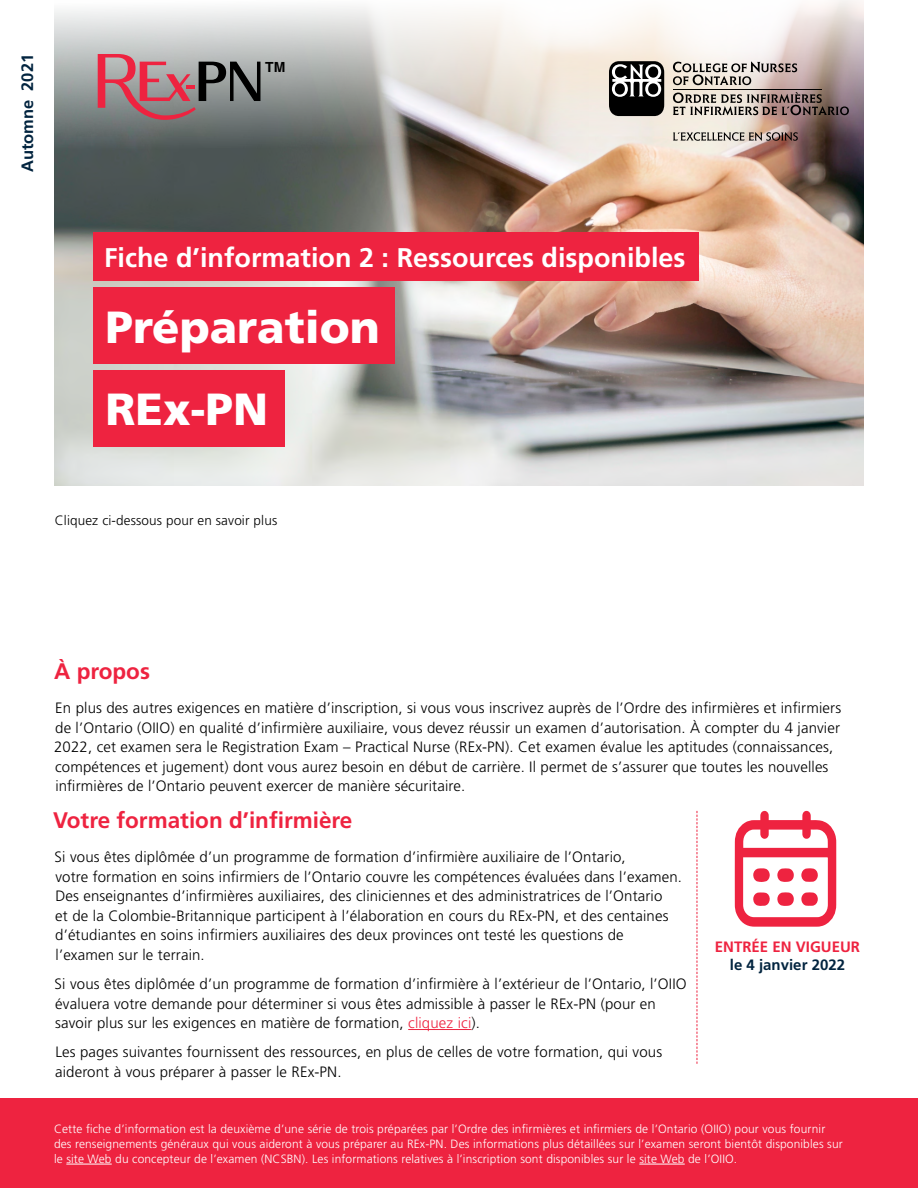
<style>
.page{position:relative;width:918px;height:1188px;background:#fff}
.page>*{position:absolute;margin:0;border:0;box-sizing:border-box;transform-origin:0 0}
.t1{font:900 45px "Frutiger LT Std";color:#fff}
.t2{font:700 27px "Frutiger LT Std";color:#fff}
.t3{font:700 22.5px "Frutiger LT Std";color:#ee2340}
.t4{font:700 16.5px "Frutiger LT Std";color:#02243f}
.t5{font:300 15px/19.5px "Frutiger LT Std";letter-spacing:.01em;color:#000}
.t6{font:700 15px "Frutiger LT Std";color:#ee2340}
.t7{font:700 15px "Frutiger LT Std";color:#02243f}
.t8{font:700 13.95px "Helvetica";color:#000}
.t9{font:300 13.5px "Frutiger LT Std";letter-spacing:.01em;color:#000}
.t10{font:300 12px/15px "Frutiger LT Std";letter-spacing:.01em;color:#fff}
.s1{color:#ee2340}
</style>
<div class="page">
<img style="left:55px;top:0;width:808px;height:486px">
<div style="left:94px;top:232px;width:605px;height:49px;background:#ee2340"></div>
<div style="left:94px;top:370px;width:191px;height:77px;background:#ee2340"></div>
<div style="left:94px;top:288px;width:301px;height:76px;background:#ee2340"></div>
<svg style="left:98px;top:54px;width:162px;height:66px;background:#99767b"></svg>
<svg style="left:735px;top:811px;width:101px;height:116px"></svg>
<div style="left:0;top:1099px;width:918px;height:89px;background:#ee2340"></div>
<svg style="left:697px;top:811px;width:1px;height:253px"></svg>
<hr style="left:66px;top:1164px;width:46px;height:1px;background:#fff">
<hr style="left:639px;top:1164px;width:46px;height:1px;background:#fff">
<hr style="left:408px;top:1029px;width:64px;height:1px;background:#ee2340">
<svg style="left:673px;top:92px;width:176px;height:23px;background:#8f817c"></svg>
<svg style="left:609px;top:61px;width:55px;height:55px"></svg>
<hr style="left:673px;top:89px;width:148px;height:1px;background:#000">
<svg style="left:673px;top:61px;width:124px;height:24px;background:#b2a8a2"></svg>
<svg style="left:673px;top:132px;width:125px;height:9px"></svg>
<p class="t4" style="left:18px;top:172px;width:120px;rotate:-90deg">Automne 2021</p>
<p class="t8" style="left:265px;top:55px;width:22px">TM</p>
<h2 class="t2" style="left:104px;top:241px;width:583px">Fiche d’information 2 : Ressources disponibles</h2>
<h1 class="t1" style="left:106px;top:300px;width:276px">Préparation</h1>
<h1 class="t1" style="left:106px;top:383px;width:164px">REx-PN</h1>
<p class="t9" style="left:55px;top:513px;width:224px">Cliquez ci-dessous pour en savoir plus</p>
<h3 class="t3" style="left:54px;top:658px;width:97px">À propos</h3>
<p class="t5" style="left:54px;top:699px;width:789px">En plus des autres exigences en matière d’inscription, si vous vous inscrivez auprès de l’Ordre des infirmières et infirmiers de l’Ontario (OIIO) en qualité d’infirmière auxiliaire, vous devez réussir un examen d’autorisation. À compter du 4 janvier 2022, cet examen sera le Registration Exam – Practical Nurse (REx-PN). Cet examen évalue les aptitudes (connaissances, compétences et jugement) dont vous aurez besoin en début de carrière. Il permet de s’assurer que toutes les nouvelles infirmières de l’Ontario peuvent exercer de manière sécuritaire.</p>
<h3 class="t3" style="left:53px;top:807px;width:301px">Votre formation d’infirmière</h3>
<p class="t5" style="left:55px;top:848px;width:629px">Si vous êtes diplômée d’un programme de formation d’infirmière auxiliaire de l’Ontario,<br>votre formation en soins infirmiers de l’Ontario couvre les compétences évaluées dans l’examen.<br>Des enseignantes d’infirmières auxiliaires, des cliniciennes et des administratrices de l’Ontario<br>et de la Colombie-Britannique participent à l’élaboration en cours du REx-PN, et des centaines d’étudiantes en soins infirmiers auxiliaires des deux provinces ont testé les questions de l’examen sur le terrain.</p>
<p class="t5" style="left:55px;top:974px;width:634px">Si vous êtes diplômée d’un programme de formation d’infirmière à l’extérieur de l’Ontario, l’OIIO évaluera votre demande pour déterminer si vous êtes admissible à passer le REx-PN (pour en savoir plus sur les exigences en matière de formation, <span class="s1">cliquez ici</span>).</p>
<p class="t5" style="left:55px;top:1043px;width:609px">Les pages suivantes fournissent des ressources, en plus de celles de votre formation, qui vous aideront à vous préparer à passer le REx-PN.</p>
<p class="t6" style="left:715px;top:938px;width:147px">ENTRÉE EN VIGUEUR</p>
<p class="t7" style="left:730px;top:956px;width:117px">le 4 janvier 2022</p>
<p class="t10" style="left:54px;top:1121px;width:790px">Cette fiche d’information est la deuxième d’une série de trois préparées par l’Ordre des infirmières et infirmiers de l’Ontario (OIIO) pour vous fournir des renseignements généraux qui vous aideront à vous préparer au REx-PN. Des informations plus détaillées sur l’examen seront bientôt disponibles sur le site Web du concepteur de l’examen (NCSBN). Les informations relatives à l’inscription sont disponibles sur le site Web de l’OIIO.</p>
</div>
